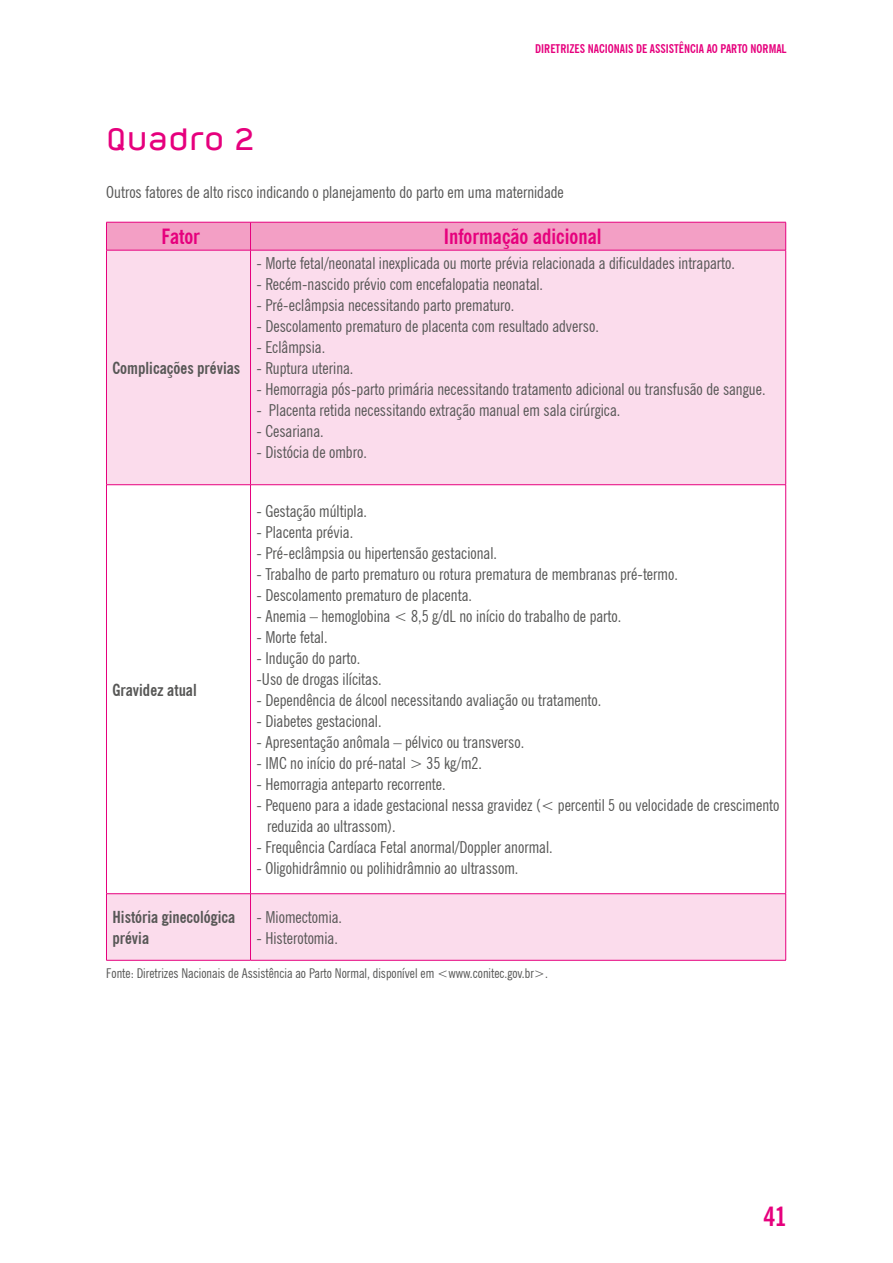
<style>
.page{position:relative;width:893px;height:1263px;background:#fff}
.page>*{position:absolute;margin:0;border:0;box-sizing:border-box;transform-origin:0 0}
.t1{font:700 30px "Nordstern Demo";color:#e6007d}
.t2{font:700 condensed 27px "News Gothic BT";color:#e6007d}
.t3{font:700 condensed 21px "News Gothic BT";color:#e6007d}
.t4{font:condensed 16.5px/21px "News Gothic BT";color:#575756}
.t5{font:700 condensed 16.5px/21px "News Gothic BT";color:#575756}
.t6{font:condensed 13.5px "News Gothic BT";color:#575756}
.t7{font:700 condensed 12px "News Gothic BT";color:#e6007d}
</style>
<div class="page">
<svg style="left:107px;top:251px;width:678px;height:709px"></svg>
<svg style="left:106px;top:222px;width:680px;height:28px"></svg>
<hr style="left:106px;top:250px;width:144px;height:1px;background:#e6007d">
<hr style="left:106px;top:250px;width:1px;height:234px;background:#e6007d">
<hr style="left:250px;top:250px;width:536px;height:1px;background:#e6007d">
<hr style="left:250px;top:250px;width:1px;height:234px;background:#e6007d">
<hr style="left:785px;top:250px;width:1px;height:234px;background:#e6007d">
<hr style="left:106px;top:484px;width:144px;height:1px;background:#e6007d">
<hr style="left:106px;top:485px;width:1px;height:408px;background:#e6007d">
<hr style="left:250px;top:484px;width:536px;height:1px;background:#e6007d">
<hr style="left:250px;top:485px;width:1px;height:408px;background:#e6007d">
<hr style="left:785px;top:485px;width:1px;height:408px;background:#e6007d">
<hr style="left:106px;top:893px;width:144px;height:1px;background:#e6007d">
<hr style="left:106px;top:894px;width:1px;height:66px;background:#e6007d">
<hr style="left:250px;top:893px;width:536px;height:1px;background:#e6007d">
<hr style="left:250px;top:894px;width:1px;height:66px;background:#e6007d">
<hr style="left:785px;top:894px;width:1px;height:66px;background:#e6007d">
<hr style="left:106px;top:960px;width:144px;height:1px;background:#e6007d">
<hr style="left:250px;top:960px;width:536px;height:1px;background:#e6007d">
<p class="t7" style="left:535px;top:44px;width:253px">DIRETRIZES NACIONAIS DE ASSISTÊNCIA AO PARTO NORMAL</p>
<h1 class="t1" style="left:106px;top:123px;width:150px">Quadro 2</h1>
<p class="t4" style="left:106px;top:183px;width:459px">Outros fatores de alto risco indicando o planejamento do parto em uma maternidade</p>
<p class="t3" style="left:161px;top:228px;width:40px">Fator</p>
<p class="t3" style="left:444px;top:228px;width:159px">Informação adicional</p>
<p class="t5" style="left:112px;top:359px;width:129px">Complicações prévias</p>
<p class="t4" style="left:256px;top:254px;width:480px">- Morte fetal/neonatal inexplicada ou morte prévia relacionada a dificuldades intraparto.</p>
<p class="t4" style="left:256px;top:275px;width:288px">- Recém-nascido prévio com encefalopatia neonatal.</p>
<p class="t4" style="left:256px;top:296px;width:259px">- Pré-eclâmpsia necessitando parto prematuro.</p>
<p class="t4" style="left:256px;top:317px;width:344px">- Descolamento prematuro de placenta com resultado adverso.</p>
<p class="t4" style="left:256px;top:338px;width:70px">- Eclâmpsia.</p>
<p class="t4" style="left:256px;top:359px;width:98px">- Ruptura uterina.</p>
<p class="t4" style="left:256px;top:380px;width:510px">- Hemorragia pós-parto primária necessitando tratamento adicional ou transfusão de sangue.</p>
<p class="t4" style="left:256px;top:401px;width:365px">- Placenta retida necessitando extração manual em sala cirúrgica.</p>
<p class="t4" style="left:256px;top:422px;width:69px">- Cesariana.</p>
<p class="t4" style="left:256px;top:443px;width:112px">- Distócia de ombro.</p>
<p class="t5" style="left:112px;top:680px;width:86px">Gravidez atual</p>
<p class="t4" style="left:256px;top:502px;width:112px">- Gestação múltipla.</p>
<p class="t4" style="left:256px;top:523px;width:98px">- Placenta prévia.</p>
<p class="t4" style="left:256px;top:544px;width:242px">- Pré-eclâmpsia ou hipertensão gestacional.</p>
<p class="t4" style="left:256px;top:565px;width:423px">- Trabalho de parto prematuro ou rotura prematura de membranas pré-termo.</p>
<p class="t4" style="left:256px;top:586px;width:217px">- Descolamento prematuro de placenta.</p>
<p class="t4" style="left:256px;top:607px;width:366px">- Anemia – hemoglobina &lt; 8,5 g/dL no início do trabalho de parto.</p>
<p class="t4" style="left:256px;top:628px;width:73px">- Morte fetal.</p>
<p class="t4" style="left:256px;top:649px;width:127px">- Indução do parto. -Uso de drogas ilícitas.</p>
<p class="t4" style="left:256px;top:691px;width:346px">- Dependência de álcool necessitando avaliação ou tratamento.</p>
<p class="t4" style="left:256px;top:712px;width:126px">- Diabetes gestacional.</p>
<p class="t4" style="left:256px;top:733px;width:269px">- Apresentação anômala – pélvico ou transverso.</p>
<p class="t4" style="left:256px;top:754px;width:227px">- IMC no início do pré-natal &gt; 35 kg/m2.</p>
<p class="t4" style="left:256px;top:775px;width:191px">- Hemorragia anteparto recorrente.</p>
<p class="t4" style="left:267px;top:796px;width:514px;text-indent:-10px">- Pequeno para a idade gestacional nessa gravidez (&lt; percentil 5 ou velocidade de crescimento reduzida ao ultrassom).</p>
<p class="t4" style="left:256px;top:838px;width:298px">- Frequência Cardíaca Fetal anormal/Doppler anormal.</p>
<p class="t4" style="left:256px;top:859px;width:263px">- Oligohidrâmnio ou polihidrâmnio ao ultrassom.</p>
<p class="t5" style="left:112px;top:908px;width:124px">História ginecológica prévia</p>
<p class="t4" style="left:256px;top:908px;width:87px">- Miomectomia.</p>
<p class="t4" style="left:256px;top:929px;width:83px">- Histerotomia.</p>
<p class="t6" style="left:106px;top:967px;width:443px">Fonte: Diretrizes Nacionais de Assistência ao Parto Normal, disponível em &lt;www.conitec.gov.br&gt;.</p>
<h2 class="t2" style="left:763px;top:1205px;width:25px">41</h2>
</div>
